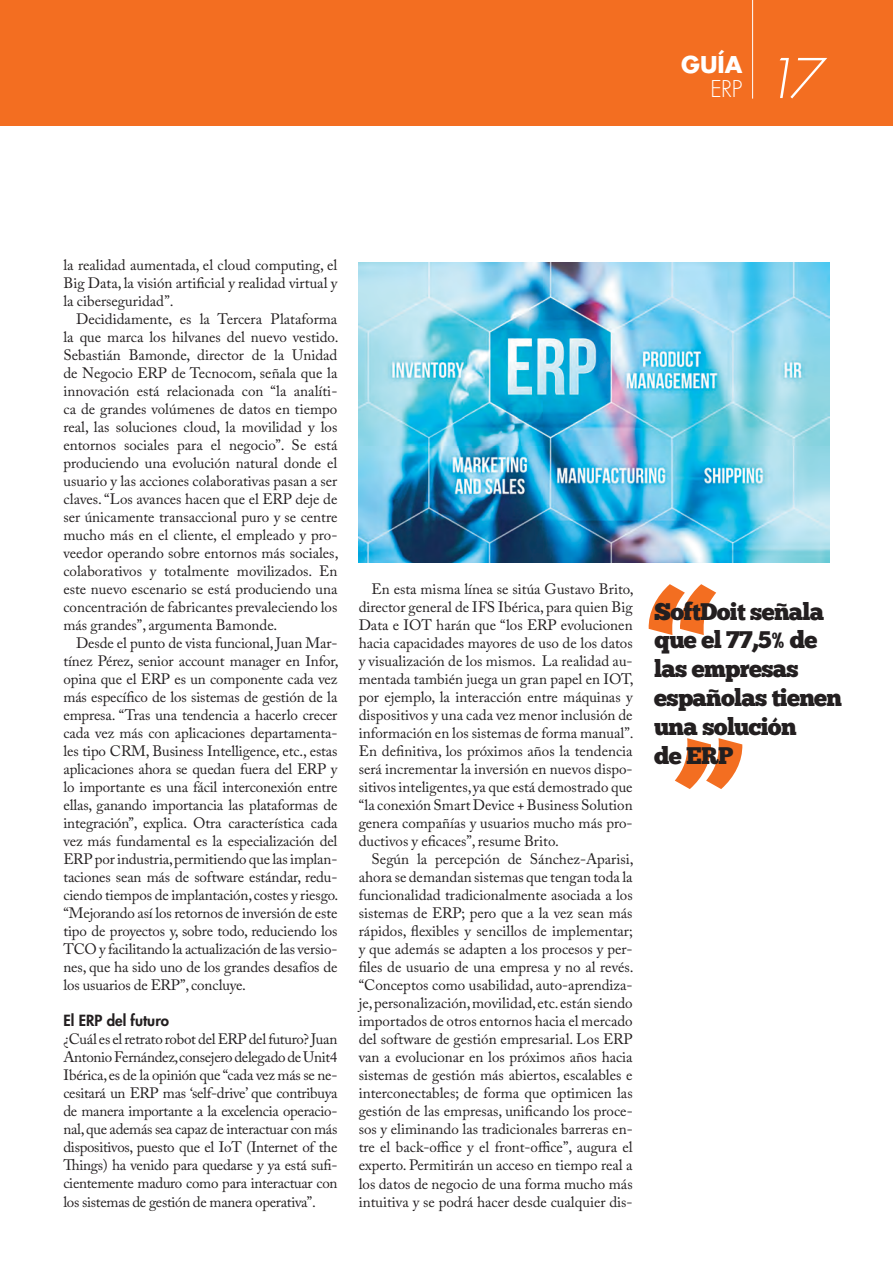
<style>
.page{position:relative;width:893px;height:1263px;background:#fff}
.page>*{position:absolute;margin:0;border:0;box-sizing:border-box;transform-origin:0 0}
.t1{font:italic 300 53.25px "Futura Std";color:#fff}
.t2{font:24px/28.8px "Chunk Five";letter-spacing:-.03em;color:#231f20}
.t3{font:700 22.5px "Futura Std";color:#fff}
.t4{font:300 22.5px "Futura Std";color:#fff}
.t5{font:15px/18px "Adobe Caslon Pro";color:#231f20;text-align:justify}
.t6{font:800 15px "Futura Std";color:#231f20}
</style>
<div class="page">
<svg style="left:675px;top:738px;width:67px;height:51px"></svg>
<div style="left:0;top:0;width:892px;height:126px;background:#f36e21"></div>
<svg style="left:648px;top:584px;width:68px;height:51px"></svg>
<hr style="left:752px;top:0;width:1px;height:99px;background:#fff">
<img style="left:358px;top:263px;width:471px;height:299px">
<h3 class="t3" style="left:681px;top:49px;width:62px">GUÍA</h3>
<h3 class="t4" style="left:710px;top:75px;width:33px">ERP</h3>
<h1 class="t1" style="left:763px;top:46px;width:59px">17</h1>
<p class="t5" style="left:63px;top:255px;width:275px">la realidad aumentada, el cloud computing, el Big Data, la visión artificial y realidad virtual y la ciberseguridad”.</p>
<p class="t5" style="left:63px;top:309px;width:276px;text-indent:13px">Decididamente, es la Tercera Plataforma la que marca los hilvanes del nuevo vestido.<br>Sebastián Bamonde, director de la Unidad de Negocio ERP de Tecnocom, señala que la innovación está relacionada con “la analíti&shy;ca de grandes volúmenes de datos en tiempo real, las soluciones cloud, la movilidad y los entornos sociales para el negocio”. Se está produciendo una evolución natural donde el usuario y las acciones colaborativas pasan a ser claves. “Los avances hacen que el ERP deje de ser únicamente transaccional puro y se centre mucho más en el cliente, el empleado y pro&shy;veedor operando sobre entornos más sociales, colaborativos y totalmente movilizados. En este nuevo escenario se está produciendo una concentración de fabricantes prevaleciendo los más grandes”, argumenta Bamonde.</p>
<p class="t5" style="left:63px;top:633px;width:276px;text-indent:13px">Desde el punto de vista funcional, Juan Mar&shy;tínez Pérez, senior account manager en Infor, opina que el ERP es un componente cada vez más específico de los sistemas de gestión de la empresa. “Tras una tendencia a hacerlo crecer cada vez más con aplicaciones departamenta&shy;les tipo CRM, Business Intelligence, etc., estas aplicaciones ahora se quedan fuera del ERP y lo importante es una fácil interconexión entre ellas, ganando importancia las plataformas de integración”, explica. Otra característica cada vez más fundamental es la especialización del ERP por industria, permitiendo que las implan&shy;taciones sean más de software estándar, redu&shy;ciendo tiempos de implantación, costes y riesgo. “Mejorando así los retornos de inversión de este tipo de proyectos y, sobre todo, reduciendo los TCO y facilitando la actualización de las versio&shy;nes, que ha sido uno de los grandes desafíos de los usuarios de ERP”, concluye.</p>
<p class="t6" style="left:63px;top:1011px;width:107px">El ERP del futuro</p>
<p class="t5" style="left:63px;top:1029px;width:275px">¿Cuál es el retrato robot del ERP del futuro? Juan Antonio Fernández,consejero delegado de Unit4<br>Ibérica, es de la opinión que “cada vez más se ne&shy;cesitará un ERP mas ‘self-drive’ que contribuya de manera importante a la excelencia operacio&shy;nal, que además sea capaz de interactuar con más dispositivos, puesto que el IoT (Internet of the Things) ha venido para quedarse y ya está sufi&shy;cientemente maduro como para interactuar con los sistemas de gestión de manera operativa”.</p>
<p class="t5" style="left:358px;top:579px;width:276px;text-indent:13px">En esta misma línea se sitúa Gustavo Brito, director general de IFS Ibérica, para quien Big Data e IOT harán que “los ERP evolucionen hacia capacidades mayores de uso de los datos y visualización de los mismos. La realidad au&shy;mentada también juega un gran papel en IOT, por ejemplo, la interacción entre máquinas y dispositivos y una cada vez menor inclusión de información en los sistemas de forma manual”.<br>En definitiva, los próximos años la tendencia será incrementar la inversión en nuevos dispo&shy;sitivos inteligentes, ya que está demostrado que “la conexión Smart Device + Business Solution genera compañías y usuarios mucho más pro&shy;ductivos y eficaces”, resume Brito.</p>
<p class="t5" style="left:358px;top:849px;width:276px;text-indent:13px">Según la percepción de Sánchez-Aparisi, ahora se demandan sistemas que tengan toda la funcionalidad tradicionalmente asociada a los sistemas de ERP; pero que a la vez sean más rápidos, flexibles y sencillos de implementar; y que además se adapten a los procesos y per&shy;files de usuario de una empresa y no al revés. “Conceptos como usabilidad, auto-aprendiza&shy;je, personalización, movilidad, etc. están siendo importados de otros entornos hacia el mercado del software de gestión empresarial. Los ERP van a evolucionar en los próximos años hacia sistemas de gestión más abiertos, escalables e interconectables; de forma que optimicen las gestión de las empresas, unificando los proce&shy;sos y eliminando las tradicionales barreras en&shy;tre el back-office y el front-office”, augura el experto. Permitirán un acceso en tiempo real a los datos de negocio de una forma mucho más intuitiva y se podrá hacer desde cualquier dis-</p>
<h2 class="t2" style="left:654px;top:596px;width:189px">SoftDoit señala que el 77,5% de las empresas españolas tienen una solución<br>de ERP</h2>
</div>
